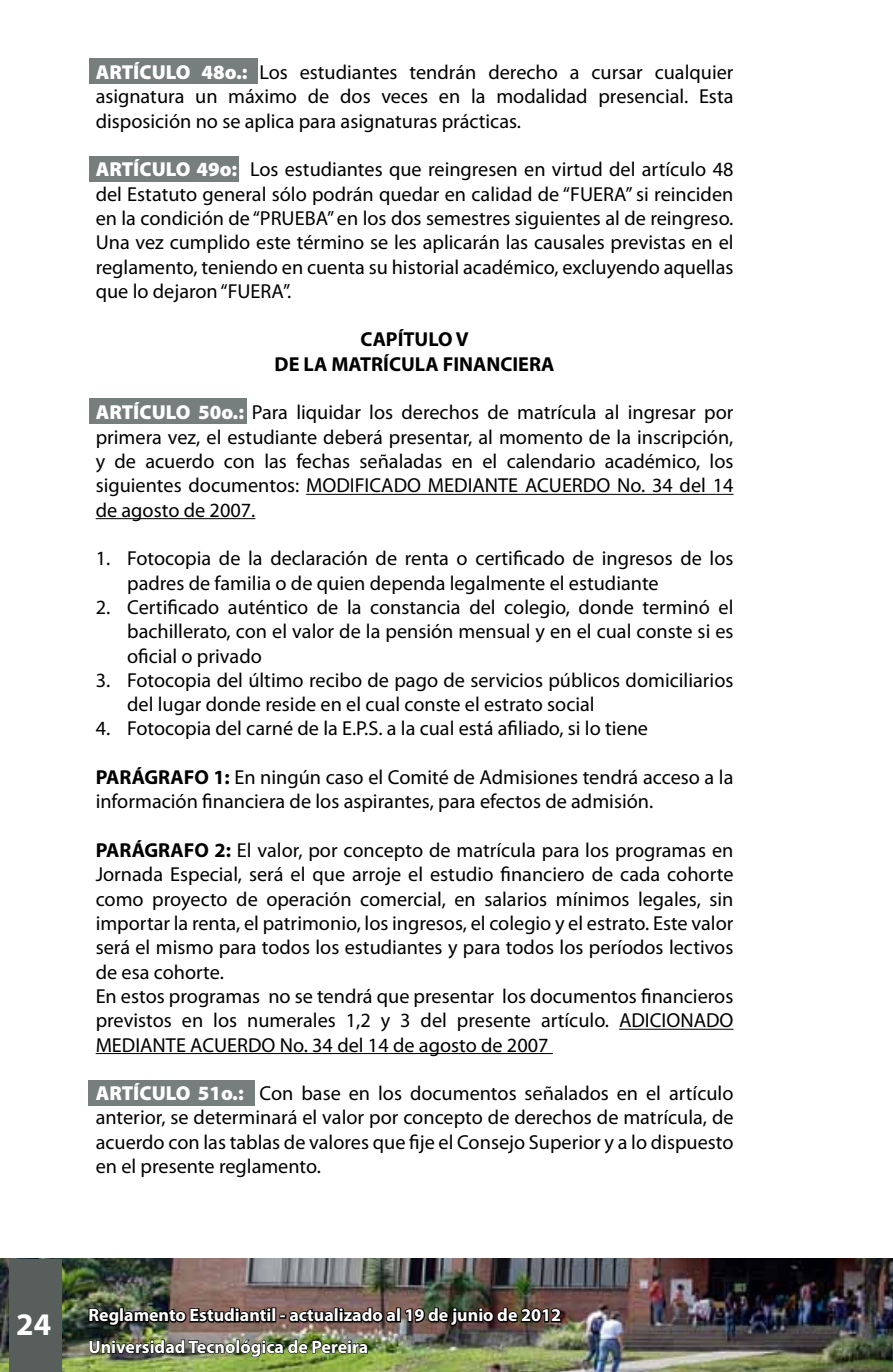
<style>
.page{position:relative;width:893px;height:1372px;background:#fff}
.page>*{position:absolute;margin:0;border:0;box-sizing:border-box;transform-origin:0 0}
.t1{font:20.25px/24.3px "Myriad Pro";color:#000;text-align:justify}
.t2{font:700 20.25px/24.3px "Myriad Pro";color:#000;text-align:center}
.t3{font:700 18px/31.5px "Myriad Pro";color:#fff}
.s1{font-weight:900;color:#fff}
.s2{font-weight:700}
.s3{font-size:31.5px}
</style>
<div class="page">
<img style="left:0;top:1258px;width:893px;height:113px">
<div style="left:10px;top:1258px;width:52px;height:113px;background:#585e5c"></div>
<div style="left:396px;top:1307px;width:5px;height:15px;border:2px solid #000"></div>
<img style="left:403px;top:1274px;width:159px;height:83px">
<img style="left:87px;top:1274px;width:310px;height:93px">
<div style="left:88px;top:1080px;width:166px;height:26px;background:#777e7e"></div>
<div style="left:89px;top:58px;width:169px;height:26px;background:#777e7e"></div>
<div style="left:89px;top:156px;width:150px;height:25px;background:#777e7e"></div>
<div style="left:89px;top:398px;width:158px;height:25px;background:#777e7e"></div>
<hr style="left:306px;top:494px;width:427px;height:1px;background:#000">
<hr style="left:96px;top:518px;width:159px;height:1px;background:#000">
<hr style="left:619px;top:1028px;width:114px;height:1px;background:#000">
<hr style="left:96px;top:1052px;width:457px;height:1px;background:#000">
<p class="t1" style="left:96px;top:60px;width:639px"><span class="s1">ARTÍCULO 48o.:</span> Los estudiantes tendrán derecho a cursar cualquier asignatura un máximo de dos veces en la modalidad presencial. Esta disposición no se aplica para asignaturas prácticas.</p>
<p class="t1" style="left:96px;top:157px;width:639px"><span class="s1">ARTÍCULO 49o:</span> Los estudiantes que reingresen en virtud del artículo 48 del Estatuto general sólo podrán quedar en calidad de “FUERA” si reinciden en la condición de “PRUEBA” en los dos semestres siguientes al de reingreso.<br>Una vez cumplido este término se les aplicarán las causales previstas en el reglamento, teniendo en cuenta su historial académico, excluyendo aquellas que lo dejaron “FUERA”.</p>
<p class="t2" style="left:275px;top:327px;width:281px">CAPÍTULO V<br>DE LA MATRÍCULA FINANCIERA</p>
<p class="t1" style="left:96px;top:400px;width:639px"><span class="s1">ARTÍCULO 50o.:</span> Para liquidar los derechos de matrícula al ingresar por primera vez, el estudiante deberá presentar, al momento de la inscripción, y de acuerdo con las fechas señaladas en el calendario académico, los siguientes documentos: MODIFICADO MEDIANTE ACUERDO No. 34 del 14 de agosto de 2007.</p>
<p class="t1" style="left:127px;top:546px;width:608px;text-indent:-32px">1. Fotocopia de la declaración de renta o certificado de ingresos de los padres de familia o de quien dependa legalmente el estudiante</p>
<p class="t1" style="left:127px;top:594px;width:608px;text-indent:-32px">2. Certificado auténtico de la constancia del colegio, donde terminó el bachillerato, con el valor de la pensión mensual y en el cual conste si es oficial o privado</p>
<p class="t1" style="left:127px;top:667px;width:608px;text-indent:-32px">3. Fotocopia del último recibo de pago de servicios públicos domiciliarios del lugar donde reside en el cual conste el estrato social</p>
<p class="t1" style="left:96px;top:716px;width:554px">4. Fotocopia del carné de la E.P.S. a la cual está afiliado, si lo tiene</p>
<p class="t1" style="left:96px;top:764px;width:639px"><span class="s2">PARÁGRAFO 1:</span> En ningún caso el Comité de Admisiones tendrá acceso a la información financiera de los aspirantes, para efectos de admisión.</p>
<p class="t1" style="left:96px;top:837px;width:639px;text-align:left"><span class="s2">PARÁGRAFO 2:</span> El valor, por concepto de matrícula para los programas en Jornada Especial, será el que arroje el estudio financiero de cada cohorte como proyecto de operación comercial, en salarios mínimos legales, sin importar la renta, el patrimonio, los ingresos, el colegio y el estrato. Este valor será el mismo para todos los estudiantes y para todos los períodos lectivos de esa cohorte.<br>En estos programas no se tendrá que presentar los documentos financieros previstos en los numerales 1,2 y 3 del presente artículo. ADICIONADO MEDIANTE ACUERDO No. 34 del 14 de agosto de 2007</p>
<p class="t1" style="left:96px;top:1080px;width:639px"><span class="s1">ARTÍCULO 51o.:</span> Con base en los documentos señalados en el artículo anterior, se determinará el valor por concepto de derechos de matrícula, de acuerdo con las tablas de valores que fije el Consejo Superior y a lo dispuesto en el presente reglamento.</p>
<p class="t3" style="left:88px;top:1298px;width:474px;text-indent:-72px"><span class="s3">24</span> Reglamento Estudiantil - actualizado al 19 de junio de 2012<br>Universidad Tecnológica de Pereira</p>
</div>
